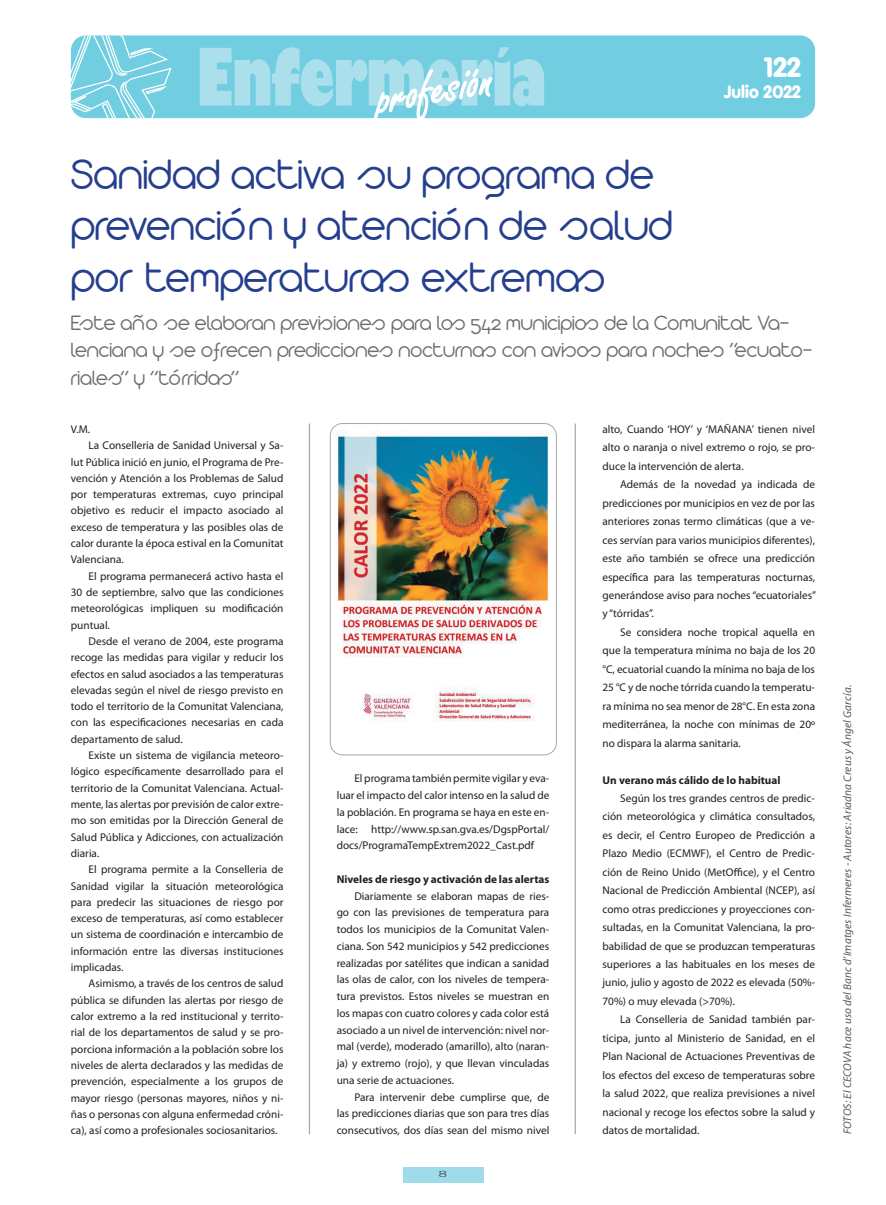
<style>
.page{position:relative;width:886px;height:1205px;background:#fff}
.page>*{position:absolute;margin:0;border:0;box-sizing:border-box;transform-origin:0 0}
.t1{font:300 46.25px "Arista 2.0 Alternate";color:#253f8e}
.t2{font:900 27.5px "VAG Rounded";color:#fff}
.t3{font:300 22.5px/27.5px "Arista 2.0 Alternate";color:#6c6d70}
.t4{font:900 17.5px "VAG Rounded";color:#fff}
.t5{font:11.25px/16.2px "Myriad Pro";color:#231f20;text-align:justify}
.t6{font:italic 11.25px "Myriad Pro";letter-spacing:.01em;color:#57585a}
.t7{font:700 11.25px "Myriad Pro";color:#231f20}
.t8{font:11.25px "Myriad Pro";color:#231f20}
.t9{font:300 8.12px "Futura";color:#231f20;scale:2 1}
</style>
<div class="page">
<div style="left:71px;top:35px;width:744px;height:83px;background:#71cee1;border-radius:15px"></div>
<svg style="left:71px;top:35px;width:102px;height:83px"></svg>
<svg style="left:200px;top:47px;width:344px;height:72px"></svg>
<div style="left:403px;top:1167px;width:80px;height:15px;background:#9fdbea"></div>
<hr style="left:309px;top:423px;width:1px;height:711px;background:#a8a9ad">
<img style="left:330px;top:423px;width:225px;height:325px">
<div style="left:330px;top:423px;width:227px;height:332px;border:1px solid #a8a9ad;border-radius:12px"></div>
<hr style="left:575px;top:423px;width:1px;height:711px;background:#a8a9ad">
<p class="t2" style="left:764px;top:50px;width:38px">122</p>
<p class="t4" style="left:724px;top:81px;width:78px">Julio 2022</p>
<p class="t1" style="left:71px;top:148px;width:584px">Sanidad activa su programa de</p>
<p class="t1" style="left:71px;top:199px;width:603px">prevención y atención de salud</p>
<p class="t1" style="left:71px;top:250px;width:537px">por temperaturas extremas</p>
<p class="t3" style="left:71px;top:309px;width:743px">Este año se elaboran previsiones para los 542 municipios de la Comunitat Va&shy;lenciana y se ofrecen predicciones nocturnas con avisos para noches “ecuato&shy;riales” y “tórridas”</p>
<p class="t8" style="left:71px;top:423px;width:21px">V.M.</p>
<p class="t5" style="left:71px;top:437px;width:214px;text-indent:18px">La Conselleria de Sanidad Universal y Sa&shy;lut Pública inició en junio, el Programa de Pre&shy;vención y Atención a los Problemas de Salud por temperaturas extremas, cuyo principal objetivo es reducir el impacto asociado al exceso de temperatura y las posibles olas de calor durante la época estival en la Comunitat Valenciana.</p>
<p class="t5" style="left:71px;top:568px;width:214px;text-indent:18px">El programa permanecerá activo hasta el 30 de septiembre, salvo que las condiciones meteorológicas impliquen su modificación puntual.</p>
<p class="t5" style="left:71px;top:633px;width:214px;text-indent:18px">Desde el verano de 2004, este programa recoge las medidas para vigilar y reducir los efectos en salud asociados a las temperaturas elevadas según el nivel de riesgo previsto en todo el territorio de la Comunitat Valenciana, con las especificaciones necesarias en cada departamento de salud.</p>
<p class="t5" style="left:71px;top:747px;width:214px;text-indent:18px">Existe un sistema de vigilancia meteoro&shy;lógico específicamente desarrollado para el territorio de la Comunitat Valenciana. Actual&shy;mente, las alertas por previsión de calor extre&shy;mo son emitidas por la Dirección General de Salud Pública y Adicciones, con actualización diaria.</p>
<p class="t5" style="left:71px;top:861px;width:214px;text-indent:18px">El programa permite a la Conselleria de Sanidad vigilar la situación meteorológica para predecir las situaciones de riesgo por exceso de temperaturas, así como establecer un sistema de coordinación e intercambio de información entre las diversas instituciones implicadas.</p>
<p class="t5" style="left:71px;top:975px;width:214px;text-indent:18px">Asimismo, a través de los centros de salud pública se difunden las alertas por riesgo de calor extremo a la red institucional y territo&shy;rial de los departamentos de salud y se pro&shy;porciona información a la población sobre los niveles de alerta declarados y las medidas de prevención, especialmente a los grupos de mayor riesgo (personas mayores, niños y ni&shy;ñas o personas con alguna enfermedad cróni&shy;ca), así como a profesionales sociosanitarios.</p>
<p class="t5" style="left:602px;top:420px;width:214px;line-height:18.5px">alto, Cuando ‘HOY’ y ‘MAÑANA’ tienen nivel alto o naranja o nivel extremo o rojo, se pro&shy;duce la intervención de alerta.</p>
<p class="t5" style="left:602px;top:475px;width:215px;line-height:18.5px;text-indent:18px">Además de la novedad ya indicada de predicciones por municipios en vez de por las anteriores zonas termo climáticas (que a ve&shy;ces servían para varios municipios diferentes), este año también se ofrece una predicción específica para las temperaturas nocturnas, generándose aviso para noches “ecuatoriales” y “tórridas”.</p>
<p class="t5" style="left:602px;top:623px;width:214px;line-height:18.5px;text-indent:18px">Se considera noche tropical aquella en que la temperatura mínima no baja de los 20 °C, ecuatorial cuando la mínima no baja de los 25 °C y de noche tórrida cuando la temperatu&shy;ra mínima no sea menor de 28°C. En esta zona mediterránea, la noche con mínimas de 20º no dispara la alarma sanitaria.</p>
<p class="t7" style="left:602px;top:773px;width:180px">Un verano más cálido de lo habitual</p>
<p class="t5" style="left:602px;top:789px;width:214px;line-height:18.5px;text-indent:18px">Según los tres grandes centros de predic&shy;ción meteorológica y climática consultados, es decir, el Centro Europeo de Predicción a Plazo Medio (ECMWF), el Centro de Predic&shy;ción de Reino Unido (MetOffice), y el Centro Nacional de Predicción Ambiental (NCEP), así como otras predicciones y proyecciones con&shy;sultadas, en la Comunitat Valenciana, la pro&shy;babilidad de que se produzcan temperaturas superiores a las habituales en los meses de junio, julio y agosto de 2022 es elevada (50%- 70%) o muy elevada (&gt;70%).</p>
<p class="t5" style="left:602px;top:1010px;width:214px;line-height:18.5px;text-indent:18px">La Conselleria de Sanidad también par&shy;ticipa, junto al Ministerio de Sanidad, en el Plan Nacional de Actuaciones Preventivas de los efectos del exceso de temperaturas sobre la salud 2022, que realiza previsiones a nivel nacional y recoge los efectos sobre la salud y datos de mortalidad.</p>
<p class="t5" style="left:337px;top:770px;width:214px;line-height:16.8px;text-indent:18px">El programa también permite vigilar y eva&shy;luar el impacto del calor intenso en la salud de la población. En programa se haya en este en&shy;lace: http://www.sp.san.gva.es/DgspPortal/ docs/ProgramaTempExtrem2022_Cast.pdf</p>
<p class="t7" style="left:337px;top:873px;width:214px">Niveles de riesgo y activación de las alertas</p>
<p class="t5" style="left:337px;top:887px;width:214px;line-height:16.8px;text-indent:18px">Diariamente se elaboran mapas de ries&shy;go con las previsiones de temperatura para todos los municipios de la Comunitat Valen&shy;ciana. Son 542 municipios y 542 predicciones realizadas por satélites que indican a sanidad las olas de calor, con los niveles de tempera&shy;tura previstos. Estos niveles se muestran en los mapas con cuatro colores y cada color está asociado a un nivel de intervención: nivel nor&shy;mal (verde), moderado (amarillo), alto (naran&shy;ja) y extremo (rojo), y que llevan vinculadas una serie de actuaciones.</p>
<p class="t5" style="left:337px;top:1088px;width:214px;line-height:16.8px;text-indent:18px">Para intervenir debe cumplirse que, de las predicciones diarias que son para tres días consecutivos, dos días sean del mismo nivel</p>
<p class="t9" style="left:438px;top:1169px;width:7px">8</p>
<p class="t6" style="left:841px;top:1134px;width:450px;rotate:-90deg">FOTOS: El CECOVA hace uso del Banc d’Imatges Infermeres - Autores: Ariadna Creus y Ángel García.</p>
</div>
